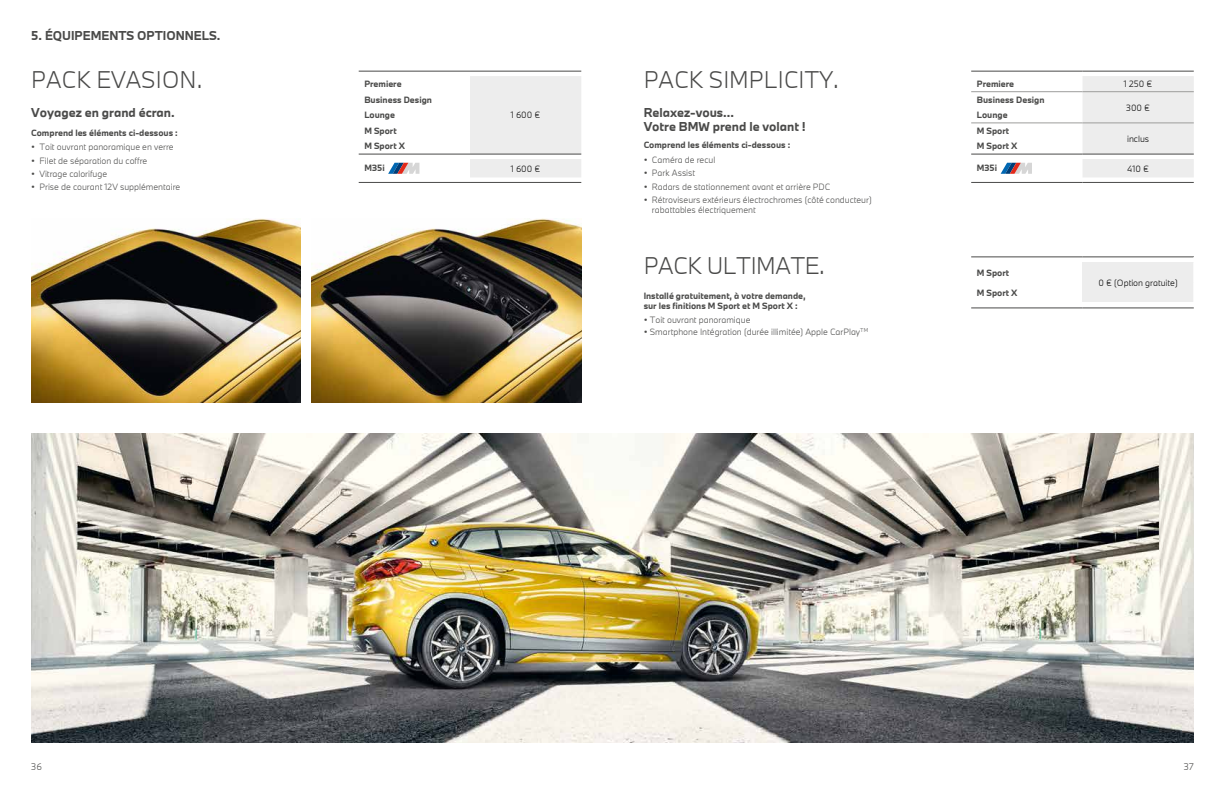
<style>
.page{position:relative;width:1225px;height:794px;background:#fff}
.page>*{position:absolute;margin:0;border:0;box-sizing:border-box;transform-origin:0 0}
.t1{font:300 22.5px "BMW Type Next Latin TT";color:#4a4a49}
.t2{font:300 22.5px "BMW Type Next Latin TT";letter-spacing:-.02em;color:#4a4a49}
.t3{font:700 12px/14px "BMW Type Next Latin TT";color:#4a4a49}
.t4{font:300 9px "BMW Type Next Latin TT";color:#4a4a49}
.t5{font:300 8.5px/10.5px "BMW Type Next Latin TT";color:#4a4a49}
.t6{font:700 8.5px/15.5px "BMW Type Next Latin TT";color:#4a4a49}
.t7{font:300 8.5px "BMW Type Next Latin TT";color:#000}
</style>
<div class="page">
<svg style="left:1082px;top:76px;width:111px;height:101px;background:#ececec"></svg>
<hr style="left:971px;top:71px;width:111px;height:1px;background:#4a4a49">
<hr style="left:1082px;top:71px;width:111px;height:1px;background:#4a4a49">
<hr style="left:971px;top:182px;width:111px;height:1px;background:#4a4a49">
<hr style="left:1082px;top:182px;width:111px;height:1px;background:#4a4a49">
<hr style="left:971px;top:154px;width:111px;height:1px;background:#4a4a49">
<hr style="left:1082px;top:154px;width:111px;height:1px;background:#4a4a49">
<hr style="left:971px;top:91px;width:111px;height:1px;background:#9d9d9c">
<hr style="left:1082px;top:91px;width:111px;height:1px;background:#9d9d9c">
<hr style="left:1082px;top:123px;width:111px;height:1px;background:#9d9d9c">
<hr style="left:971px;top:123px;width:111px;height:1px;background:#9d9d9c">
<svg style="left:1000px;top:163px;width:32px;height:11px"></svg>
<div style="left:470px;top:76px;width:111px;height:101px;background:#ededed"></div>
<hr style="left:359px;top:71px;width:111px;height:1px;background:#4a4a49">
<hr style="left:470px;top:71px;width:111px;height:1px;background:#4a4a49">
<hr style="left:359px;top:182px;width:111px;height:1px;background:#4a4a49">
<hr style="left:470px;top:182px;width:111px;height:1px;background:#4a4a49">
<hr style="left:359px;top:154px;width:111px;height:1px;background:#4a4a49">
<hr style="left:470px;top:154px;width:111px;height:1px;background:#4a4a49">
<svg style="left:388px;top:163px;width:31px;height:11px"></svg>
<img style="left:31px;top:218px;width:269px;height:185px">
<img style="left:312px;top:218px;width:269px;height:185px">
<img style="left:31px;top:434px;width:1162px;height:309px">
<div style="left:1082px;top:262px;width:111px;height:40px;background:#ededed"></div>
<hr style="left:971px;top:257px;width:111px;height:1px;background:#4a4a49">
<hr style="left:1082px;top:257px;width:112px;height:1px;background:#4a4a49">
<hr style="left:971px;top:308px;width:111px;height:1px;background:#4a4a49">
<hr style="left:1082px;top:308px;width:111px;height:1px;background:#4a4a49">
<h2 class="t3" style="left:31px;top:29px;width:191px">5. ÉQUIPEMENTS OPTIONNELS.</h2>
<h1 class="t1" style="left:31px;top:64px;width:173px">PACK EVASION.</h1>
<h2 class="t3" style="left:31px;top:105px;width:145px">Voyagez en grand écran.</h2>
<p class="t6" style="left:31px;top:124px;width:148px">Comprend les éléments ci-dessous :</p>
<p class="t5" style="left:31px;top:142px;width:144px">• Toit ouvrant panoramique en verre</p>
<p class="t5" style="left:31px;top:155px;width:118px">• Filet de séparation du coffre</p>
<p class="t5" style="left:31px;top:168px;width:77px">• Vitrage calorifuge</p>
<p class="t5" style="left:31px;top:182px;width:151px">• Prise de courant 12V supplémentaire</p>
<p class="t6" style="left:364px;top:76px;width:39px">Premiere</p>
<p class="t6" style="left:364px;top:92px;width:69px">Business Design<br>Lounge<br>M Sport<br>M Sport X</p>
<p class="t6" style="left:364px;top:160px;width:22px">M35i</p>
<p class="t7" style="left:511px;top:162px;width:31px">1 600 €</p>
<p class="t7" style="left:511px;top:109px;width:31px">1 600 €</p>
<h1 class="t1" style="left:643px;top:64px;width:197px">PACK SIMPLICITY.</h1>
<h2 class="t3" style="left:643px;top:105px;width:164px">Relaxez-vous...<br>Votre BMW prend le volant !</h2>
<p class="t6" style="left:643px;top:137px;width:148px">Comprend les éléments ci-dessous :</p>
<p class="t5" style="left:643px;top:154px;width:73px">• Caméra de recul</p>
<p class="t5" style="left:643px;top:168px;width:53px">• Park Assist</p>
<p class="t5" style="left:643px;top:181px;width:188px">• Radars de stationnement avant et arrière PDC</p>
<p class="t5" style="left:652px;top:194px;width:221px;text-indent:-8px">• Rétroviseurs extérieurs électrochromes (côté conducteur) rabattables électriquement</p>
<h1 class="t2" style="left:643px;top:250px;width:183px">PACK ULTIMATE.</h1>
<p class="t6" style="left:643px;top:290px;width:163px;line-height:10.5px">Installé gratuitement, à votre demande, sur les finitions M Sport et M Sport X :</p>
<p class="t5" style="left:643px;top:314px;width:108px">• Toit ouvrant panoramique</p>
<p class="t5" style="left:643px;top:326px;width:226px">• Smartphone Intégration (durée illimitée) Apple CarPlay<sup>TM</sup></p>
<p class="t6" style="left:977px;top:76px;width:39px">Premiere</p>
<p class="t7" style="left:1124px;top:78px;width:30px">1 250 €</p>
<p class="t6" style="left:977px;top:92px;width:69px">Business Design</p>
<p class="t7" style="left:1126px;top:102px;width:26px">300 €</p>
<p class="t6" style="left:977px;top:107px;width:34px">Lounge<br>M Sport</p>
<p class="t7" style="left:1127px;top:133px;width:24px">inclus</p>
<p class="t6" style="left:977px;top:138px;width:42px">M Sport X</p>
<p class="t6" style="left:977px;top:160px;width:22px">M35i</p>
<p class="t7" style="left:1127px;top:162px;width:23px">410 €</p>
<p class="t6" style="left:977px;top:265px;width:34px">M Sport</p>
<p class="t6" style="left:977px;top:284px;width:42px">M Sport X</p>
<p class="t7" style="left:1098px;top:277px;width:81px">0 € (Option gratuite)</p>
<p class="t4" style="left:31px;top:760px;width:12px">36</p>
<p class="t4" style="left:1184px;top:760px;width:11px">37</p>
</div>
